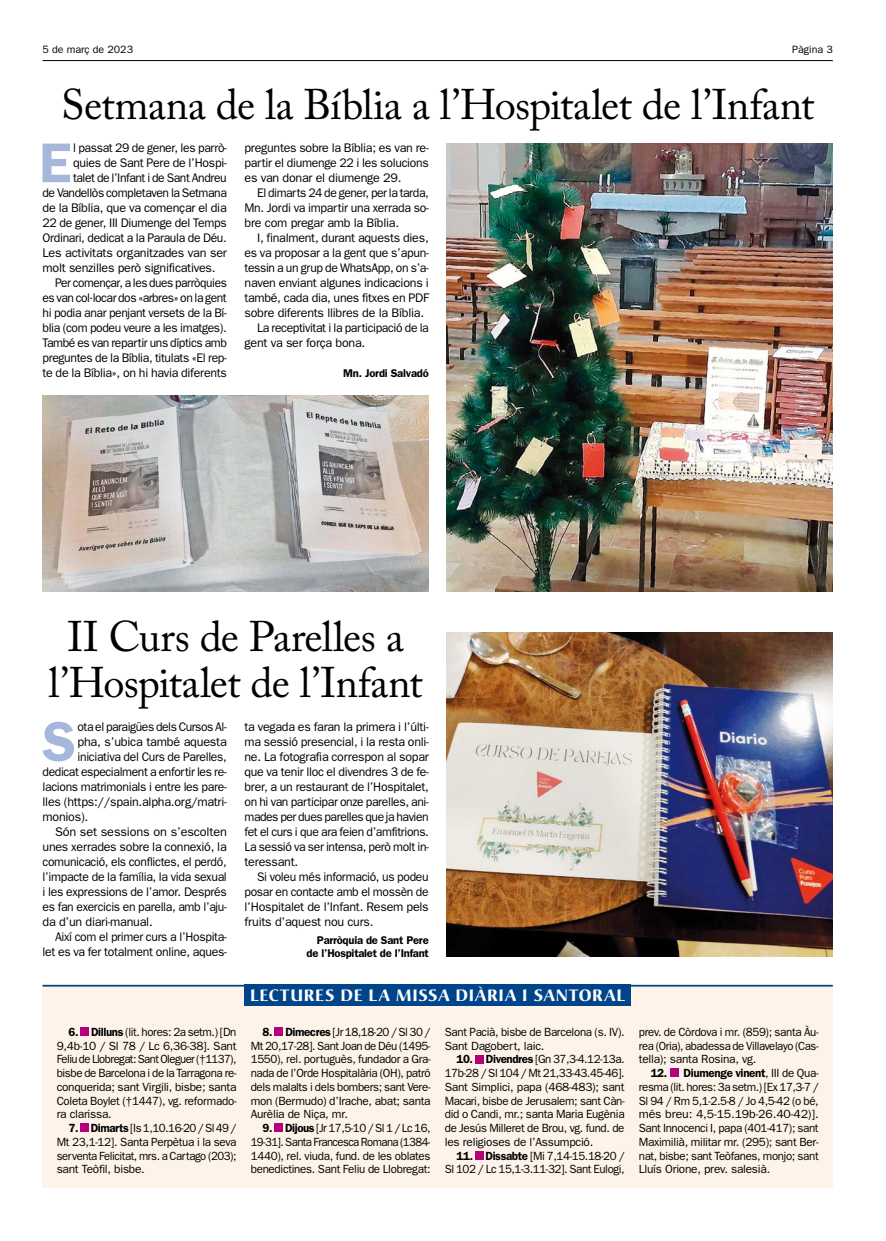
<style>
.page{position:relative;width:886px;height:1241px;background:#fff}
.page>*{position:absolute;margin:0;border:0;box-sizing:border-box;transform-origin:0 0}
.t1{font:600 56.25px "Franklin Gothic";color:#a5b8db}
.t2{font:42.5px/46.2px "Adobe Caslon Pro";letter-spacing:-.02em;color:#000;text-align:center}
.t3{font:700 16.25px "Christiana";letter-spacing:.045em;color:#fff}
.t4{font:12.5px/15px "Franklin Gothic";letter-spacing:-.025em;color:#000;text-align:justify}
.t5{font:12.5px "Franklin Gothic";letter-spacing:-.025em;color:#000;scale:.95 1}
.t6{font:11.88px/13.8px "Franklin Gothic";letter-spacing:-.025em;color:#000;text-align:justify}
.t7{font:600 11.25px/13.1px "Franklin Gothic";letter-spacing:-.02em;color:#000;text-align:right}
.t8{font:10.62px "Franklin Gothic";color:#000}
.s1{font-weight:600}
</style>
<div class="page">
<img style="left:446px;top:144px;width:387px;height:447px">
<hr style="left:43px;top:60px;width:790px;height:1px;background:#000">
<img style="left:446px;top:632px;width:387px;height:324px">
<div style="left:43px;top:984px;width:790px;height:203px;background:#fef3e8"></div>
<div style="left:81px;top:1027px;width:8px;height:8px;background:#b5007c"></div>
<div style="left:80px;top:1123px;width:9px;height:8px;background:#b5007c"></div>
<div style="left:275px;top:1027px;width:8px;height:8px;background:#b5007c"></div>
<div style="left:274px;top:1123px;width:9px;height:8px;background:#b5007c"></div>
<div style="left:475px;top:1054px;width:9px;height:9px;background:#b5007c"></div>
<div style="left:475px;top:1150px;width:9px;height:9px;background:#b5007c"></div>
<div style="left:670px;top:1068px;width:8px;height:8px;background:#b5007c"></div>
<div style="left:244px;top:984px;width:387px;height:21px;background:#00448a"></div>
<hr style="left:43px;top:984px;width:790px;height:2px;background:#00448a">
<img style="left:43px;top:395px;width:386px;height:196px">
<p class="t8" style="left:43px;top:44px;width:92px">5 de març de 2023</p>
<p class="t8" style="left:792px;top:44px;width:42px">Pàgina 3</p>
<h2 class="t2" style="left:61px;top:81px;width:754px">Setmana de la Bíblia a l’Hospitalet de l’Infant</h2>
<h1 class="t1" style="left:39px;top:130px;width:34px">E</h1>
<p class="t4" style="left:73px;top:140px;width:155px">l passat 29 de gener, les parrò-</p>
<p class="t4" style="left:73px;top:155px;width:155px">quies de Sant Pere de l’Hospi-</p>
<p class="t4" style="left:73px;top:170px;width:155px">talet de l’Infant i de Sant Andreu</p>
<p class="t4" style="left:43px;top:185px;width:186px">de Vandellòs completaven la Setmana</p>
<p class="t4" style="left:43px;top:200px;width:186px">de la Bíblia, que va començar el dia</p>
<p class="t4" style="left:43px;top:215px;width:186px">22 de gener, III Diumenge del Temps</p>
<p class="t4" style="left:43px;top:230px;width:186px">Ordinari, dedicat a la Paraula de Déu.</p>
<p class="t4" style="left:43px;top:245px;width:186px">Les activitats organitzades van ser</p>
<p class="t4" style="left:43px;top:260px;width:174px">molt senzilles però significatives.</p>
<p class="t5" style="left:55px;top:276px;width:182px">Per començar, a les dues parròquies</p>
<p class="t4" style="left:43px;top:290px;width:186px">es van col·locar dos «arbres» on la gent</p>
<p class="t4" style="left:43px;top:305px;width:186px">hi podia anar penjant versets de la Bí-</p>
<p class="t4" style="left:43px;top:320px;width:186px">blia (com podeu veure a les imatges).</p>
<p class="t4" style="left:43px;top:335px;width:186px">També es van repartir uns díptics amb</p>
<p class="t4" style="left:43px;top:350px;width:186px">preguntes de la Bíblia, titulats «El rep-</p>
<p class="t4" style="left:43px;top:365px;width:186px">te de la Bíblia», on hi havia diferents</p>
<p class="t4" style="left:244px;top:140px;width:186px">preguntes sobre la Bíblia; es van re&shy;partir el diumenge 22 i les solucions es van donar el diumenge 29.</p>
<p class="t4" style="left:244px;top:185px;width:186px;text-indent:13px">El dimarts 24 de gener, per la tarda, Mn. Jordi va impartir una xerrada so&shy;bre com pregar amb la Bíblia.</p>
<p class="t4" style="left:257px;top:230px;width:173px">I, finalment, durant aquests dies,</p>
<p class="t4" style="left:244px;top:245px;width:186px">es va proposar a la gent que s’apun-</p>
<p class="t4" style="left:244px;top:260px;width:186px">tessin a un grup de WhatsApp, on s’a-</p>
<p class="t4" style="left:244px;top:275px;width:186px">naven enviant algunes indicacions i</p>
<p class="t4" style="left:244px;top:290px;width:186px">també, cada dia, unes fitxes en PDF</p>
<p class="t4" style="left:244px;top:305px;width:181px">sobre diferents llibres de la Bíblia.</p>
<p class="t4" style="left:257px;top:320px;width:173px">La receptivitat i la participació de la</p>
<p class="t4" style="left:244px;top:335px;width:122px">gent va ser força bona.</p>
<p class="t7" style="left:343px;top:366px;width:87px">Mn. Jordi Salvadó</p>
<h2 class="t2" style="left:48px;top:613px;width:376px">II Curs de Parelles a l’Hospitalet de l’Infant</h2>
<h1 class="t1" style="left:42px;top:708px;width:35px">S</h1>
<p class="t4" style="left:77px;top:718px;width:151px">ota el paraigües dels Cursos Al-</p>
<p class="t4" style="left:77px;top:733px;width:151px">pha, s’ubica també aquesta</p>
<p class="t4" style="left:77px;top:748px;width:151px">iniciativa del Curs de Parelles,</p>
<p class="t4" style="left:43px;top:763px;width:186px">dedicat especialment a enfortir les re-</p>
<p class="t4" style="left:43px;top:778px;width:186px">lacions matrimonials i entre les pare-</p>
<p class="t4" style="left:43px;top:793px;width:186px">lles (https://spain.alpha.org/matri-</p>
<p class="t4" style="left:43px;top:808px;width:47px">monios).</p>
<p class="t4" style="left:55px;top:823px;width:173px">Són set sessions on s’escolten</p>
<p class="t4" style="left:43px;top:838px;width:186px">unes xerrades sobre la connexió, la</p>
<p class="t4" style="left:43px;top:853px;width:186px">comunicació, els conflictes, el perdó,</p>
<p class="t4" style="left:43px;top:868px;width:186px">l’impacte de la família, la vida sexual</p>
<p class="t4" style="left:43px;top:883px;width:186px">i les expressions de l’amor. Després</p>
<p class="t4" style="left:43px;top:898px;width:186px">es fan exercicis en parella, amb l’aju-</p>
<p class="t4" style="left:43px;top:913px;width:112px">da d’un diari-manual.</p>
<p class="t4" style="left:55px;top:928px;width:173px">Així com el primer curs a l’Hospita-</p>
<p class="t4" style="left:43px;top:943px;width:186px">let es va fer totalment online, aques-</p>
<p class="t4" style="left:244px;top:718px;width:186px">ta vegada es faran la primera i l’últi&shy;ma sessió presencial, i la resta onli&shy;ne. La fotografia correspon al sopar que va tenir lloc el divendres 3 de fe&shy;brer, a un restaurant de l’Hospitalet, on hi van participar onze parelles, ani&shy;mades per dues parelles que ja havien fet el curs i que ara feien d’amfitrions.<br>La sessió va ser intensa, però molt in&shy;teressant.</p>
<p class="t4" style="left:244px;top:868px;width:186px;text-indent:13px">Si voleu més informació, us podeu posar en contacte amb el mossèn de l’Hospitalet de l’Infant. Resem pels fruits d’aquest nou curs.</p>
<p class="t7" style="left:307px;top:932px;width:124px">Parròquia de Sant Pere de l’Hospitalet de l’Infant</p>
<p class="t6" style="left:57px;top:1024px;width:181px;text-indent:12px"><span class="s1">6. Dilluns</span> (lit. hores: 2a setm.) [Dn 9,4b-10 / Sl 78 / Lc 6,36-38]. Sant Feliu de Llobregat: Sant Oleguer (†1137), bisbe de Barcelona i de la Tarragona re&shy;conquerida; sant Virgili, bisbe; santa Coleta Boylet (†1447), vg. reformado&shy;ra clarissa.</p>
<p class="t6" style="left:57px;top:1120px;width:181px;text-indent:12px"><span class="s1">7. Dimarts</span> [Is 1,10.16-20 / Sl 49 / Mt 23,1-12]. Santa Perpètua i la seva serventa Felicitat, mrs. a Cartago (203); sant Teòfil, bisbe.</p>
<h3 class="t3" style="left:250px;top:985px;width:377px">LECTURES DE LA MISSA DIÀRIA I SANTORAL</h3>
<p class="t6" style="left:251px;top:1024px;width:181px;text-indent:12px"><span class="s1">8. Dimecres</span> [Jr 18,18-20 / Sl 30 / Mt 20,17-28]. Sant Joan de Déu (1495- 1550), rel. portuguès, fundador a Gra&shy;nada de l’Orde Hospitalària (OH), patró dels malalts i dels bombers; sant Vere&shy;mon (Bermudo) d’Irache, abat; santa Aurèlia de Niça, mr.</p>
<p class="t6" style="left:251px;top:1120px;width:181px;text-indent:12px"><span class="s1">9. Dijous</span> [Jr 17,5-10 / Sl 1 / Lc 16, 19-31]. Santa Francesca Romana (1384- 1440), rel. viuda, fund. de les oblates benedictines. Sant Feliu de Llobregat:</p>
<p class="t6" style="left:445px;top:1024px;width:181px">Sant Pacià, bisbe de Barcelona (s. IV).<br>Sant Dagobert, laic.</p>
<p class="t6" style="left:445px;top:1052px;width:181px;text-indent:12px"><span class="s1">10. Divendres</span> [Gn 37,3-4.12-13a.<br>17b-28 / Sl 104 / Mt 21,33-43.45-46].<br>Sant Simplici, papa (468-483); sant Macari, bisbe de Jerusalem; sant Càn&shy;did o Candi, mr.; santa Maria Eugènia de Jesús Milleret de Brou, vg. fund. de les religioses de l’Assumpció.</p>
<p class="t6" style="left:445px;top:1148px;width:181px;text-align:right"><span class="s1">11. Dissabte</span> [Mi 7,14-15.18-20 /<br>Sl 102 / Lc 15,1-3.11-32]. Sant Eulogi,</p>
<p class="t6" style="left:639px;top:1024px;width:181px">prev. de Còrdova i mr. (859); santa Àu&shy;rea (Oria), abadessa de Villavelayo (Cas&shy;tella); santa Rosina, vg.</p>
<p class="t6" style="left:639px;top:1065px;width:181px;text-indent:12px"><span class="s1">12. Diumenge vinent</span>, III de Qua&shy;resma (lit. hores: 3a setm.) [Ex 17,3-7 / Sl 94 / Rm 5,1-2.5-8 / Jo 4,5-42 (o bé, més breu: 4,5-15.19b-26.40-42)].<br>Sant Innocenci I, papa (401-417); sant Maximilià, militar mr. (295); sant Ber&shy;nat, bisbe; sant Teòfanes, monjo; sant Lluís Orione, prev. salesià.</p>
</div>
